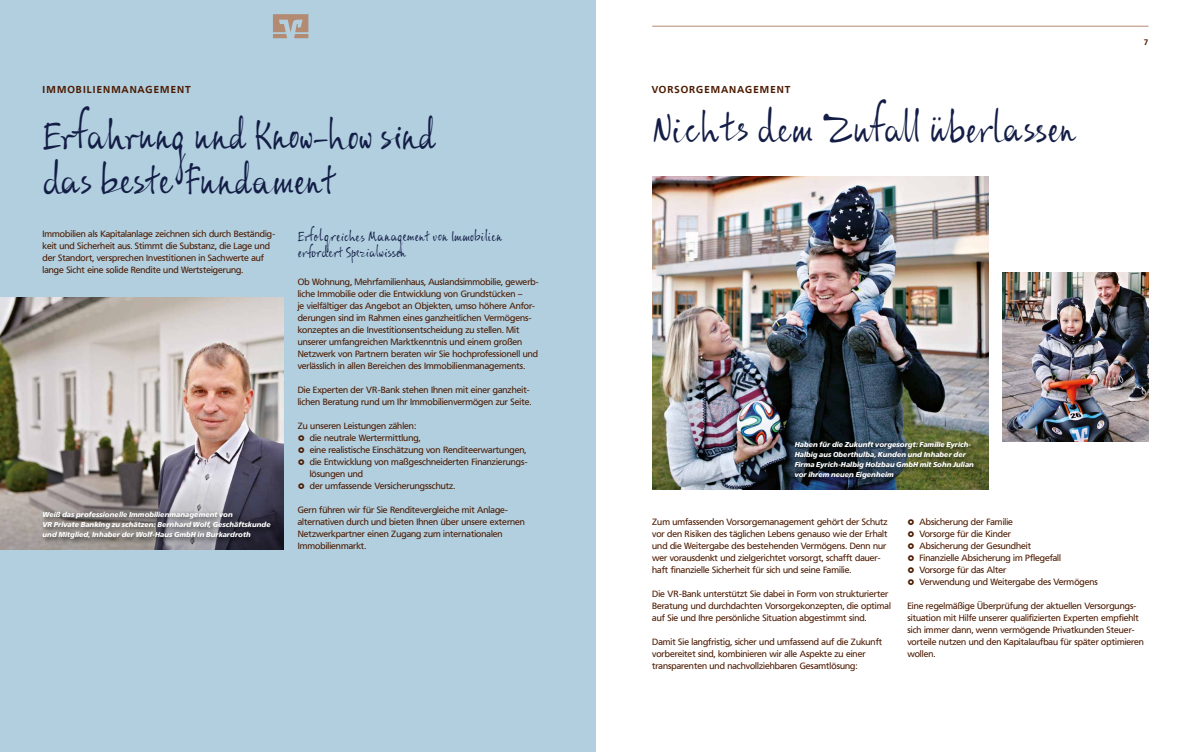
<style>
.page{position:relative;width:1191px;height:752px;background:#fff}
.page>*{position:absolute;margin:0;border:0;box-sizing:border-box;transform-origin:0 0}
.t1{font:40px/45px "ALS Syys Script";letter-spacing:-.02em;color:#131d46}
.t2{font:14px/16px "ALS Syys Script";color:#131d46}
.t3{font:700 10px "Frutiger VR";letter-spacing:.12em;color:#4d1a00}
.t4{font:700 10px "Frutiger VR";letter-spacing:.1em;color:#4d1a00}
.t5{font:9px/12px "Frutiger VR";color:#4d1a00}
.t6{font:700 8px "Frutiger VR";color:#4d1a00}
.t7{font:italic 900 7px/10px "Frutiger VR";color:#fff}
</style>
<div class="page">
<hr style="left:652px;top:26px;width:496px;height:1px;background:#b38b73">
<div style="left:0;top:0;width:595px;height:751px;background:#b1cfdf"></div>
<img style="left:0;top:297px;width:283px;height:182px">
<svg style="left:273px;top:14px;width:35px;height:24px"></svg>
<img style="left:652px;top:177px;width:336px;height:312px">
<img style="left:1002px;top:273px;width:146px;height:168px">
<div style="left:791px;top:438px;width:190px;height:47px;background:#000;opacity:.75"></div>
<svg style="left:0;top:479px;width:283px;height:70px;background:#868183"></svg>
<div style="left:40px;top:508px;width:238px;height:37px;background:#000;opacity:.75"></div>
<p class="t3" style="left:43px;top:83px;width:150px">IMMOBILIENMANAGEMENT</p>
<p class="t4" style="left:652px;top:83px;width:140px">VORSORGEMANAGEMENT</p>
<h1 class="t1" style="left:43px;top:113px;width:395px">Erfahrung und Know-how sind das beste Fundament</h1>
<h1 class="t1" style="left:652px;top:106px;width:425px">Nichts dem Zufall überlassen</h1>
<p class="t6" style="left:1144px;top:37px;width:6px">7</p>
<p class="t5" style="left:43px;top:228px;width:234px">Immobilien als Kapitalanlage zeichnen sich durch Beständig&shy;keit und Sicherheit aus. Stimmt die Substanz, die Lage und der Standort, versprechen Investitionen in Sachwerte auf lange Sicht eine solide Rendite und Wertsteigerung.</p>
<h2 class="t2" style="left:298px;top:228px;width:206px">Erfolgreiches Management von Immobilien erfordert Spezialwissen</h2>
<p class="t5" style="left:298px;top:276px;width:242px">Ob Wohnung, Mehrfamilienhaus, Auslandsimmobilie, gewerb&shy;liche Immobilie oder die Entwicklung von Grundstücken –<br>je vielfältiger das Angebot an Objekten, umso höhere Anfor&shy;derungen sind im Rahmen eines ganzheitlichen Vermögens&shy;konzeptes an die Investitionsentscheidung zu stellen. Mit unserer umfangreichen Marktkenntnis und einem großen Netzwerk von Partnern beraten wir Sie hochprofessionell und verlässlich in allen Bereichen des Immobilienmanagements.</p>
<p class="t5" style="left:298px;top:384px;width:235px">Die Experten der VR-Bank stehen Ihnen mit einer ganzheit&shy;lichen Beratung rund um Ihr Immobilienvermögen zur Seite.</p>
<p class="t5" style="left:310px;top:420px;width:219px;text-indent:-12px">Zu unseren Leistungen zählen:<br>die neutrale Wertermittlung,<br>eine realistische Einschätzung von Renditeerwartungen, die Entwicklung von maßgeschneiderten Finanzierungs&shy;lösungen und<br>der umfassende Versicherungsschutz.</p>
<p class="t5" style="left:298px;top:504px;width:229px">Gern führen wir für Sie Renditevergleiche mit Anlage&shy;alternativen durch und bieten Ihnen über unsere externen Netzwerkpartner einen Zugang zum internationalen Immobilienmarkt.</p>
<p class="t5" style="left:652px;top:516px;width:237px">Zum umfassenden Vorsorgemanagement gehört der Schutz vor den Risiken des täglichen Lebens genauso wie der Erhalt und die Weitergabe des bestehenden Vermögens. Denn nur wer vorausdenkt und zielgerichtet vorsorgt, schafft dauer&shy;haft finanzielle Sicherheit für sich und seine Familie.</p>
<p class="t5" style="left:652px;top:588px;width:240px">Die VR-Bank unterstützt Sie dabei in Form von strukturierter<br>Beratung und durchdachten Vorsorgekonzepten, die optimal auf Sie und Ihre persönliche Situation abgestimmt sind.</p>
<p class="t5" style="left:652px;top:636px;width:231px">Damit Sie langfristig, sicher und umfassend auf die Zukunft vorbereitet sind, kombinieren wir alle Aspekte zu einer transparenten und nachvollziehbaren Gesamtlösung:</p>
<p class="t7" style="left:794px;top:439px;width:181px">Haben für die Zukunft vorgesorgt: Familie Eyrich-Halbig aus Oberthulba, Kunden und Inhaber der Firma Eyrich-Halbig Holzbau GmbH mit Sohn Julian vor ihrem neuen Eigenheim</p>
<p class="t7" style="left:43px;top:509px;width:230px">Weiß das professionelle Immobilienmanagement von<br>VR Private Banking zu schätzen: Bernhard Wolf, Geschäftskunde und Mitglied, Inhaber der Wolf-Haus GmbH in Burkardroth</p>
<p class="t5" style="left:919px;top:516px;width:180px">Absicherung der Familie<br>Vorsorge für die Kinder<br>Absicherung der Gesundheit<br>Finanzielle Absicherung im Pflegefall<br>Vorsorge für das Alter<br>Verwendung und Weitergabe des Vermögens</p>
<p class="t5" style="left:907px;top:600px;width:238px">Eine regelmäßige Überprüfung der aktuellen Versorgungs&shy;situation mit Hilfe unserer qualifizierten Experten empfiehlt sich immer dann, wenn vermögende Privatkunden Steuer&shy;vorteile nutzen und den Kapitalaufbau für später optimieren wollen.</p>
</div>
